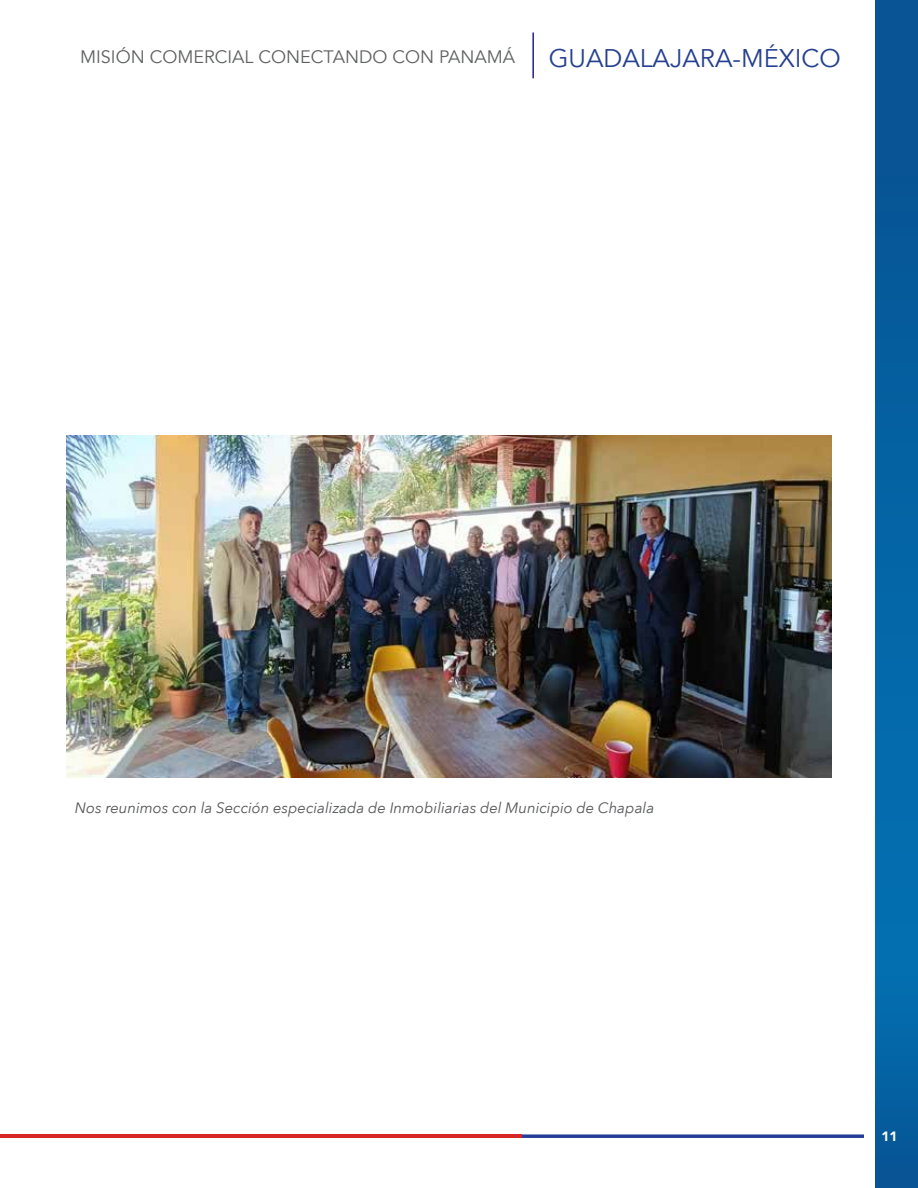
<style>
.page{position:relative;width:918px;height:1188px;background:#fff}
.page>*{position:absolute;margin:0;border:0;box-sizing:border-box;transform-origin:0 0}
.t1{font:25.5px "Avenir";color:#25408f}
.t2{font:18px "Avenir";color:#606262}
.t3{font:italic 15px "Avenir Next";color:#555759}
.t4{font:900 13.5px "Avenir";color:#fff}
</style>
<div class="page">
<svg style="left:875px;top:0;width:43px;height:1188px"></svg>
<svg style="left:522px;top:1134px;width:342px;height:4px"></svg>
<hr style="left:0;top:1134px;width:522px;height:4px;background:#d62726">
<hr style="left:532px;top:32px;width:2px;height:46px;background:#231f94">
<img style="left:66px;top:436px;width:765px;height:341px">
<p class="t2" style="left:80px;top:47px;width:436px">MISIÓN COMERCIAL CONECTANDO CON PANAMÁ</p>
<h1 class="t1" style="left:549px;top:43px;width:294px">GUADALAJARA-MÉXICO</h1>
<p class="t3" style="left:75px;top:795px;width:581px">Nos reunimos con la Sección especializada de Inmobiliarias del Municipio de Chapala</p>
<p class="t4" style="left:882px;top:1125px;width:17px">11</p>
</div>
